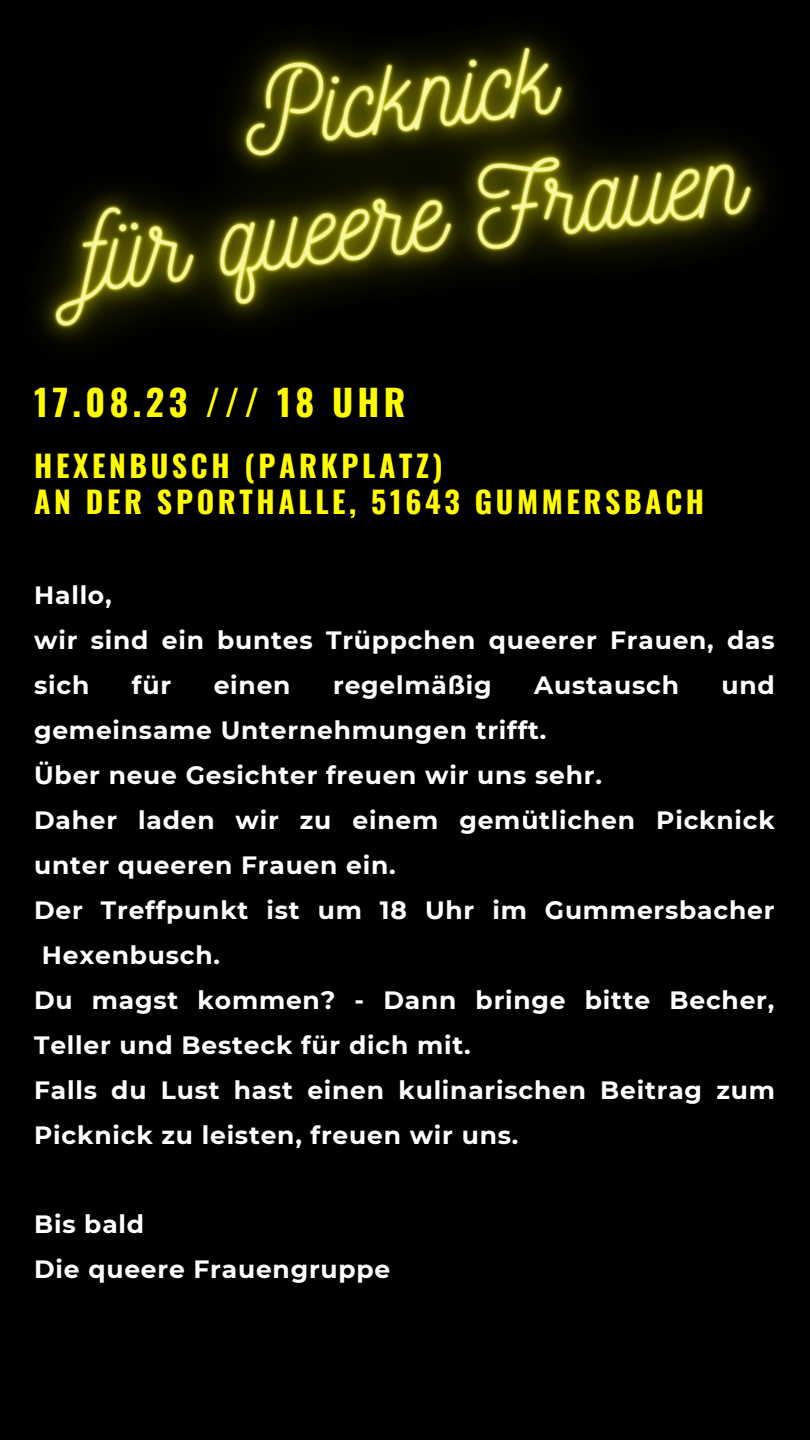
<style>
.page{position:relative;width:810px;height:1440px;background:#000}
.page>*{position:absolute;margin:0;border:0;box-sizing:border-box;transform-origin:0 0}
.t1{font:700 36px "Oswald";letter-spacing:.12em;color:#fffc00}
.t2{font:700 30px/36px "Oswald";letter-spacing:.12em;color:#fffc00}
.t3{font:700 25px/45px "Montserrat";letter-spacing:.03em;color:#fff}
</style>
<div class="page">
<img style="left:40px;top:35px;width:726px;height:307px">
<h1 class="t1" style="left:34px;top:374px;width:373px">17.08.23 /// 18 UHR</h1>
<p class="t2" style="left:34px;top:446px;width:672px">HEXENBUSCH (PARKPLATZ)<br>AN DER SPORTHALLE, 51643 GUMMERSBACH</p>
<p class="t3" style="left:34px;top:573px;width:742px">Hallo,<br>wir sind ein buntes Trüppchen queerer Frauen, das sich</p>
<p class="t3" style="left:132px;top:663px;width:41px">für</p>
<p class="t3" style="left:214px;top:663px;width:78px">einen</p>
<p class="t3" style="left:333px;top:663px;width:160px">regelmäßig</p>
<p class="t3" style="left:534px;top:663px;width:146px">Austausch</p>
<p class="t3" style="left:722px;top:663px;width:55px">und</p>
<p class="t3" style="left:34px;top:708px;width:514px">gemeinsame Unternehmungen trifft.</p>
<p class="t3" style="left:34px;top:753px;width:569px">Über neue Gesichter freuen wir uns sehr.</p>
<p class="t3" style="left:34px;top:798px;width:742px">Daher laden wir zu einem gemütlichen Picknick</p>
<p class="t3" style="left:34px;top:843px;width:363px">unter queeren Frauen ein.</p>
<p class="t3" style="left:34px;top:888px;width:742px">Der Treffpunkt ist um 18 Uhr im Gummersbacher</p>
<p class="t3" style="left:42px;top:933px;width:180px">Hexenbusch.</p>
<p class="t3" style="left:34px;top:978px;width:742px">Du magst kommen? - Dann bringe bitte Becher,</p>
<p class="t3" style="left:34px;top:1023px;width:438px">Teller und Besteck für dich mit.</p>
<p class="t3" style="left:34px;top:1068px;width:742px">Falls du Lust hast einen kulinarischen Beitrag zum</p>
<p class="t3" style="left:34px;top:1113px;width:486px">Picknick zu leisten, freuen wir uns.</p>
<p class="t3" style="left:34px;top:1201px;width:358px">Bis bald<br>Die queere Frauengruppe</p>
</div>
